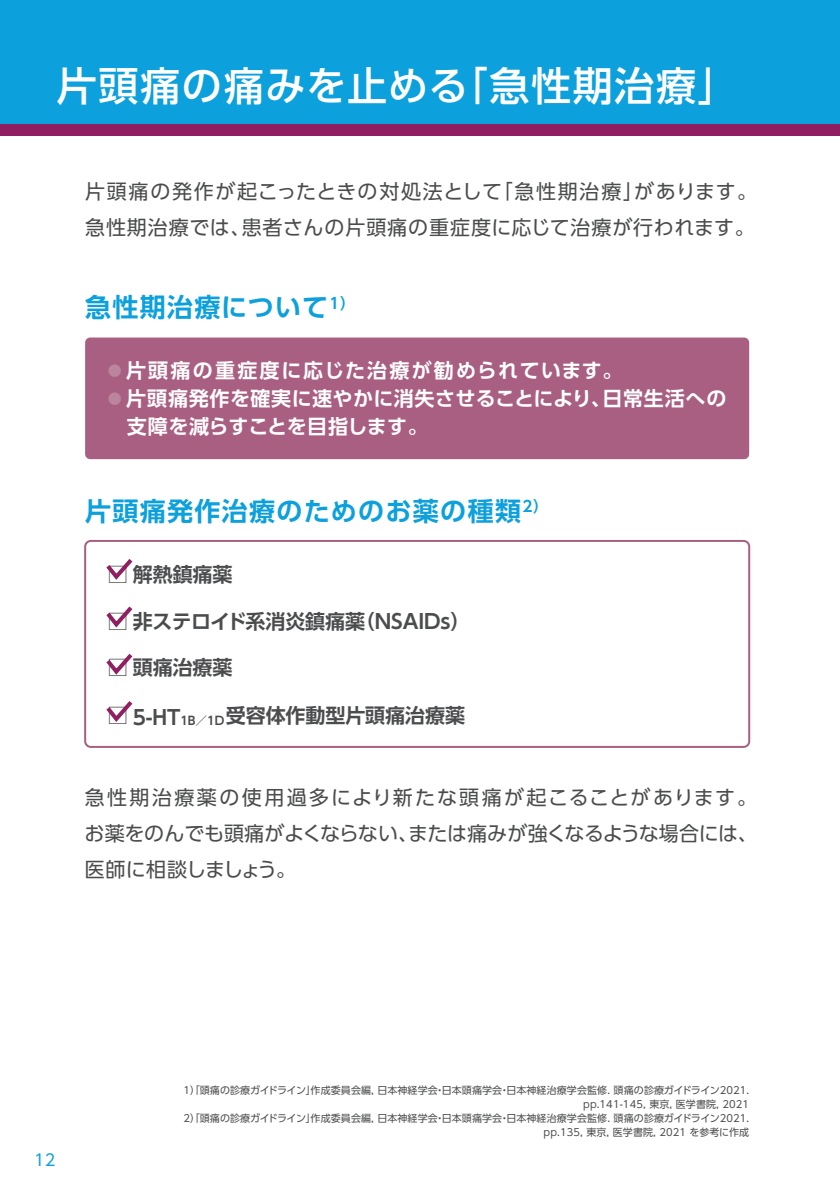
<style>
.page{position:relative;width:840px;height:1191px;background:#fff}
.page>*{position:absolute;margin:0;border:0;box-sizing:border-box;transform-origin:0 0}
.t1{font:500 40px "UD Shin Go Pr 6";letter-spacing:.04em;color:#fff}
.t2{font:700 26px "UD Shin Go Pr 6 De";letter-spacing:.05em;color:#0ca0dc}
.t3{font:20px/36px "UD Shin Go Pr 6";letter-spacing:.015em;color:#4b4c4d;text-align:justify}
.t4{font:20px/36px "UD Shin Go Pr 6";letter-spacing:.045em;color:#4b4c4d}
.t5{font:700 20px "UD Shin Go Pr 6 De";letter-spacing:-.005em;color:#4b4c4d}
.t6{font:700 20px/28px "UD Shin Go Pr 6 De";letter-spacing:.03em;color:#fff}
.t7{font:700 20px "UD Shin Go Pr 6 De";letter-spacing:.1em;color:#fff}
.t8{font:16px "UD Shin Go Pr 6";color:#0ca0dc}
.t9{font:10px/14px "UD Shin Go Pr 6";letter-spacing:.01em;color:#4b4c4d;text-align:right}
.s1{font-size:14px;color:#bb859d}
.s2{font-size:11.6px}
</style>
<div class="page">
<div style="left:0;top:0;width:839px;height:125px;background:#0ca0dc"></div>
<div style="left:0;top:125px;width:839px;height:11px;background:#8f1f60"></div>
<div style="left:85px;top:337px;width:663px;height:122px;background:#a95f82;border-radius:5px"></div>
<div style="left:84px;top:540px;width:665px;height:208px;border:2px solid #a95f82;border-radius:6px"></div>
<svg style="left:106px;top:559px;width:27px;height:21px"></svg>
<svg style="left:106px;top:606px;width:27px;height:22px"></svg>
<svg style="left:106px;top:653px;width:27px;height:22px"></svg>
<svg style="left:106px;top:701px;width:27px;height:21px"></svg>
<h1 class="t1" style="left:57px;top:53px;width:682px">片頭痛の痛みを止める「急性期治療」</h1>
<h3 class="t4" style="left:85px;top:173px;width:673px">片頭痛の発作が起こったときの対処法として「急性期治療」があります。急性期治療では、患者さんの片頭痛の重症度に応じて治療が行われます。</h3>
<h2 class="t2" style="left:85px;top:286px;width:271px">急性期治療について<sup>1）</sup></h2>
<h3 class="t7" style="left:108px;top:354px;width:515px"><span class="s1">●</span> 片頭痛の重症度に応じた治療が勧められています。</h3>
<h3 class="t6" style="left:127px;top:384px;width:600px;text-indent:-19px"><span class="s1">●</span> 片頭痛発作を確実に速やかに消失させることにより、日常生活への支障を減らすことを目指します。</h3>
<h2 class="t2" style="left:85px;top:490px;width:464px">片頭痛発作治療のためのお薬の種類<sup>2）</sup></h2>
<h3 class="t5" style="left:108px;top:557px;width:126px">□ 解熱鎮痛薬</h3>
<h3 class="t5" style="left:108px;top:605px;width:364px">□ 非ステロイド系消炎鎮痛薬（NSAIDs）</h3>
<h3 class="t5" style="left:108px;top:651px;width:126px">□ 頭痛治療薬</h3>
<h3 class="t5" style="left:108px;top:699px;width:358px">□ 5-HT<span class="s2">1B／1D</span>受容体作動型片頭痛治療薬</h3>
<h3 class="t3" style="left:84px;top:778px;width:674px">急性期治療薬の使用過多により新たな頭痛が起こることがあります。お薬をのんでも頭痛がよくならない、または痛みが強くなるような場合には、医師に相談しましょう。</h3>
<h3 class="t8" style="left:34px;top:1147px;width:23px">12</h3>
<p class="t9" style="left:183px;top:1083px;width:566px">1）「頭痛の診療ガイドライン」作成委員会編, 日本神経学会・日本頭痛学会・日本神経治療学会監修. 頭痛の診療ガイドライン2021. pp.141-145, 東京, 医学書院, 2021<br>2）「頭痛の診療ガイドライン」作成委員会編, 日本神経学会・日本頭痛学会・日本神経治療学会監修. 頭痛の診療ガイドライン2021. pp.135, 東京, 医学書院, 2021 を参考に作成</p>
</div>
